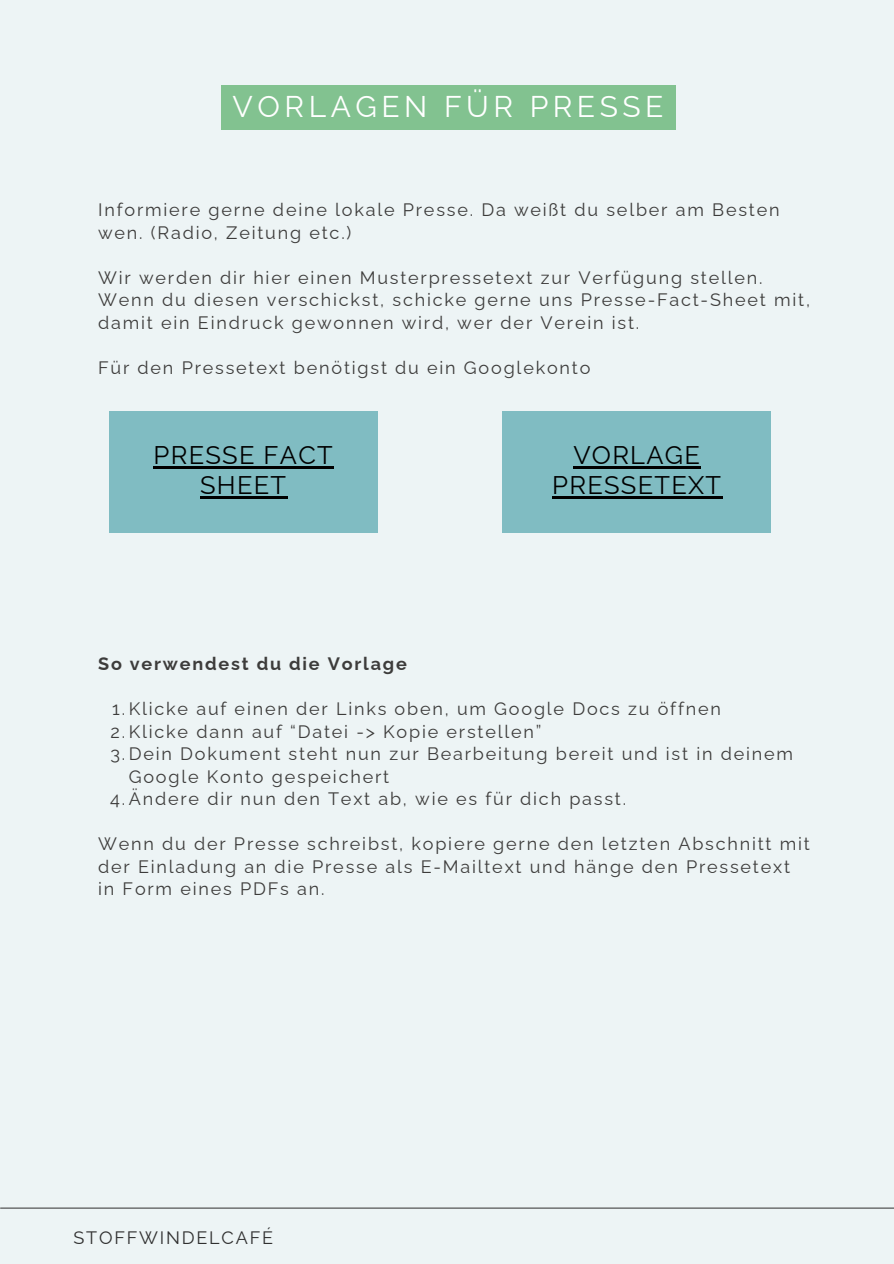
<style>
.page{position:relative;width:894px;height:1264px;background:#fff}
.page>*{position:absolute;margin:0;border:0;box-sizing:border-box;transform-origin:0 0}
.t1{font:30px "Raleway";letter-spacing:.15em;color:#fff}
.t2{font:25.5px/30.3px "Raleway";letter-spacing:.05em;color:#000;text-align:center}
.t3{font:18px/22.5px "Raleway";letter-spacing:.1em;color:#3d3c3b}
.t4{font:700 18px "Raleway";letter-spacing:.1em;color:#3d3c3b}
.t5{font:18px "Raleway";letter-spacing:.1em;color:#303030}
</style>
<div class="page">
<div style="left:0;top:0;width:893px;height:1263px;background:#edf4f5"></div>
<hr style="left:1px;top:1207px;width:892px;height:1px;background:#444">
<div style="left:109px;top:411px;width:268px;height:122px;background:#80bcc2"></div>
<hr style="left:153px;top:466px;width:181px;height:2px;background:#000">
<hr style="left:200px;top:496px;width:87px;height:3px;background:#000">
<div style="left:221px;top:85px;width:454px;height:44px;background:#82c290"></div>
<div style="left:502px;top:411px;width:268px;height:122px;background:#80bcc2"></div>
<hr style="left:573px;top:466px;width:128px;height:2px;background:#000">
<hr style="left:552px;top:496px;width:170px;height:3px;background:#000">
<p class="t1" style="left:232px;top:88px;width:432px">VORLAGEN FÜR PRESSE</p>
<p class="t3" style="left:98px;top:199px;width:682px">Informiere gerne deine lokale Presse. Da weißt du selber am Besten wen. (Radio, Zeitung etc.)</p>
<p class="t3" style="left:98px;top:266px;width:665px">Wir werden dir hier einen Musterpressetext zur Verfügung stellen.</p>
<p class="t3" style="left:98px;top:289px;width:713px">Wenn du diesen verschickst, schicke gerne uns Presse-Fact-Sheet mit, damit ein Eindruck gewonnen wird, wer der Verein ist.</p>
<h2 class="t3" style="left:98px;top:356px;width:493px">Für den Pressetext benötigst du ein Googlekonto</h2>
<h1 class="t2" style="left:153px;top:440px;width:181px">PRESSE FACT<br>SHEET</h1>
<h2 class="t2" style="left:552px;top:440px;width:170px">VORLAGE<br>PRESSETEXT</h2>
<h4 class="t4" style="left:98px;top:653px;width:310px">So verwendest du die Vorlage</h4>
<p class="t3" style="left:112px;top:697px;width:610px">1.Klicke auf einen der Links oben, um Google Docs zu öffnen</p>
<p class="t3" style="left:110px;top:720px;width:432px">2.Klicke dann auf “Datei -&gt; Kopie erstellen”</p>
<p class="t3" style="left:129px;top:742px;width:665px;text-indent:-18px">3.Dein Dokument steht nun zur Bearbeitung bereit und ist in deinem<br>Google Konto gespeichert</p>
<p class="t3" style="left:110px;top:787px;width:517px">4.Ändere dir nun den Text ab, wie es für dich passt.</p>
<p class="t3" style="left:98px;top:832px;width:713px">Wenn du der Presse schreibst, kopiere gerne den letzten Abschnitt mit der Einladung an die Presse als E-Mailtext und hänge den Pressetext in Form eines PDFs an.</p>
<p class="t5" style="left:74px;top:1226px;width:201px">STOFFWINDELCAFÉ</p>
</div>
